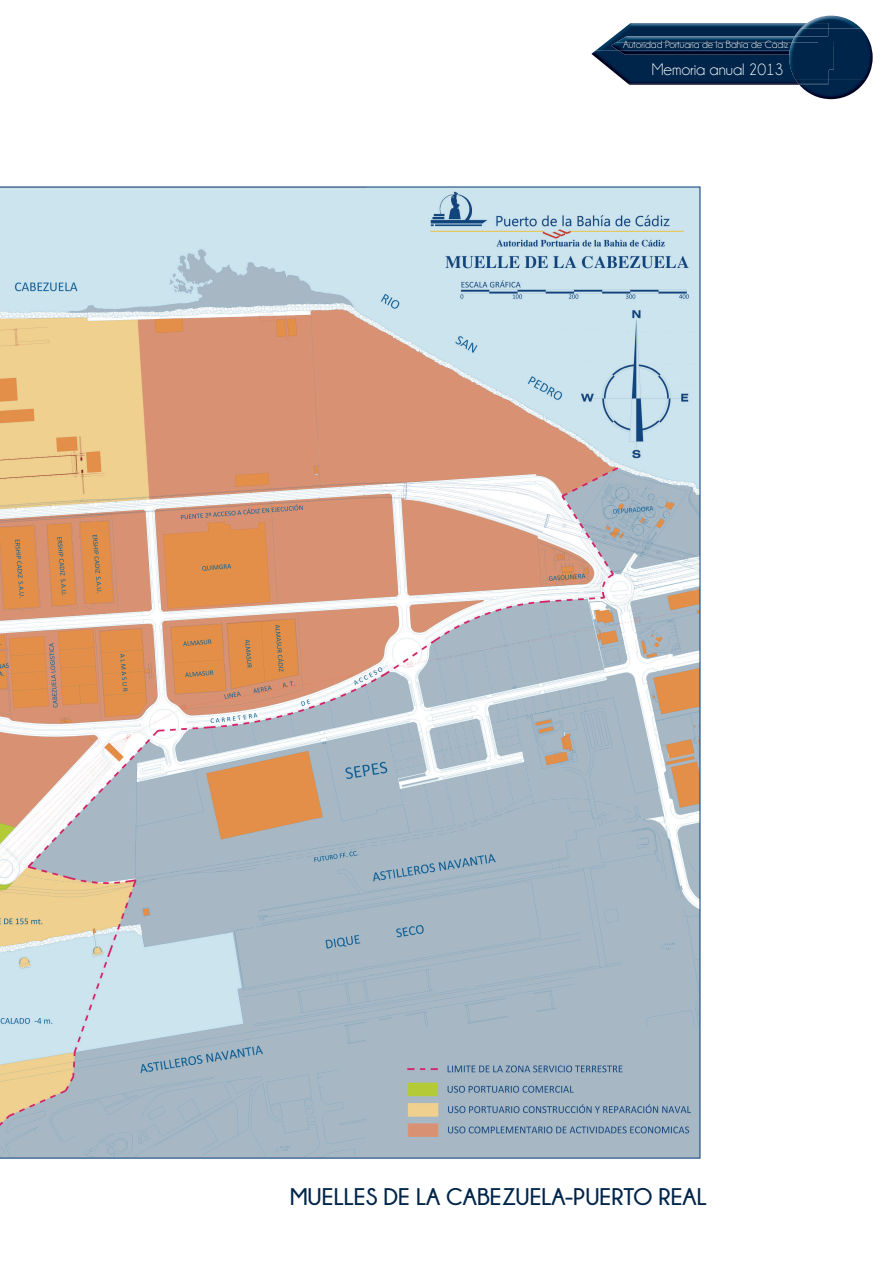
<style>
.page{position:relative;width:893px;height:1263px;background:#fff}
.page>*{position:absolute;margin:0;border:0;box-sizing:border-box;transform-origin:0 0}
.t1{font:700 24px "Champagne&Limousines";color:#00254a}
.t2{font:16.65px "Champagne&Limousines";color:#fff}
.t3{font:10.5px "Champagne&Limousines";color:#fff}
</style>
<div class="page">
<img style="left:595px;top:23px;width:206px;height:28px">
<img style="left:628px;top:84px;width:171px;height:1px">
<img style="left:591px;top:51px;width:204px;height:33px">
<img style="left:616px;top:36px;width:173px;height:7px">
<img style="left:624px;top:54px;width:165px;height:1px">
<img style="left:611px;top:43px;width:178px;height:8px">
<img style="left:619px;top:51px;width:170px;height:3px">
<img style="left:807px;top:16px;width:54px;height:13px">
<img style="left:801px;top:23px;width:27px;height:6px">
<img style="left:799px;top:43px;width:74px;height:56px">
<img style="left:795px;top:79px;width:33px;height:5px">
<img style="left:828px;top:29px;width:42px;height:50px">
<img style="left:828px;top:43px;width:6px;height:27px">
<img style="left:795px;top:29px;width:33px;height:7px">
<img style="left:790px;top:66px;width:38px;height:13px">
<img style="left:818px;top:66px;width:10px;height:4px">
<svg style="left:789px;top:36px;width:44px;height:30px"></svg>
<img style="left:0;top:186px;width:701px;height:973px">
<p class="t3" style="left:623px;top:40px;width:167px">Autoridad Portuaria de la Bahía de Cádiz</p>
<p class="t2" style="left:652px;top:61px;width:133px">Memoria anual 2013</p>
<p class="t1" style="left:290px;top:1183px;width:418px">MUELLES DE LA CABEZUELA-PUERTO REAL</p>
</div>
